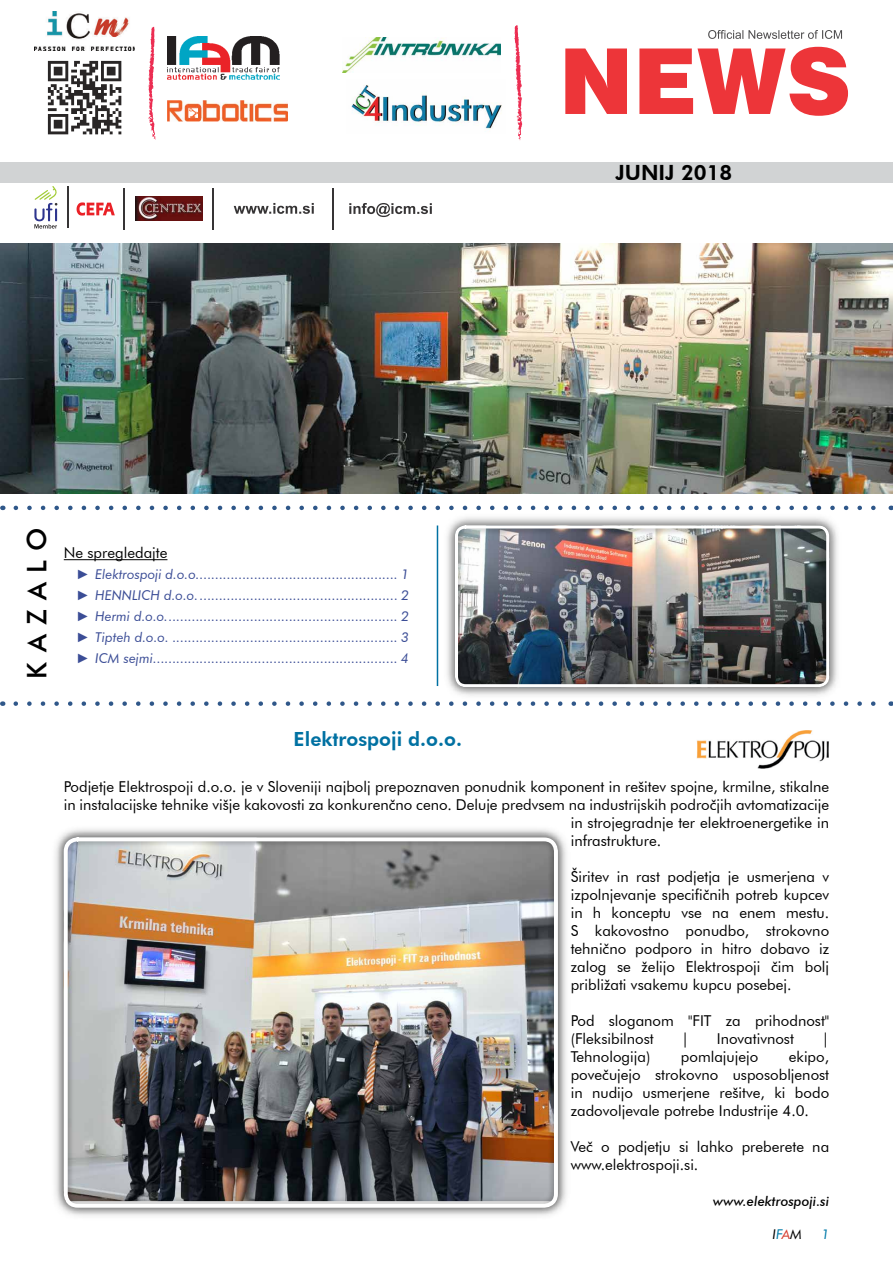
<style>
.page{position:relative;width:893px;height:1263px;background:#fff}
.page>*{position:absolute;margin:0;border:0;box-sizing:border-box;transform-origin:0 0}
.t1{font:500 27px "Futura BT";color:#000}
.t2{font:800 21px "Futura BT";color:#000}
.t3{font:800 19.5px "Futura BT";color:#0071a2}
.t4{font:15px/18px "Futura BT";color:#000;text-align:justify}
.t5{font:italic 13.5px/21px "Futura BT";color:#3b4d96;text-align:justify}
.t6{font:italic 500 13.5px "Futura BT";color:#000}
.t7{font:italic 13.5px "Futura BT";color:#000}
.t8{font:italic 13.5px "Futura BT";color:#007aa9}
.s1{font-family:"Arial Narrow";font-weight:700}
.s2{color:#007aa9}
.s3{color:#d54134}
</style>
<div class="page">
<div style="left:0;top:162px;width:893px;height:21px;background:#d1d3d4"></div>
<img style="left:135px;top:196px;width:68px;height:25px">
<img style="left:47px;top:60px;width:75px;height:75px">
<svg style="left:565px;top:47px;width:283px;height:69px"></svg>
<svg style="left:708px;top:30px;width:134px;height:9px"></svg>
<hr style="left:68px;top:187px;width:1px;height:41px;background:#363435">
<hr style="left:124px;top:189px;width:1px;height:41px;background:#363435">
<svg style="left:34px;top:186px;width:24px;height:43px"></svg>
<svg style="left:77px;top:202px;width:38px;height:14px"></svg>
<hr style="left:212px;top:188px;width:1px;height:41px;background:#363435">
<svg style="left:234px;top:203px;width:80px;height:11px"></svg>
<hr style="left:332px;top:188px;width:2px;height:41px;background:#363435">
<svg style="left:349px;top:203px;width:83px;height:14px"></svg>
<img style="left:34px;top:11px;width:101px;height:40px">
<svg style="left:514px;top:25px;width:9px;height:115px"></svg>
<svg style="left:148px;top:26px;width:8px;height:114px"></svg>
<img style="left:168px;top:36px;width:111px;height:43px">
<img style="left:342px;top:37px;width:158px;height:35px">
<img style="left:167px;top:121px;width:121px;height:1px">
<img style="left:167px;top:100px;width:121px;height:21px">
<svg style="left:190px;top:109px;width:7px;height:9px"></svg>
<img style="left:351px;top:85px;width:151px;height:45px">
<img style="left:0;top:244px;width:893px;height:249px">
<svg style="left:16px;top:701px;width:860px;height:5px"></svg>
<img style="left:696px;top:731px;width:133px;height:38px">
<div style="left:56px;top:830px;width:509px;height:385px;background:#000;opacity:.6"></div>
<div style="left:64px;top:837px;width:494px;height:371px;border:4px solid #fff;border-radius:12px"></div>
<hr style="left:437px;top:525px;width:1px;height:161px;background:#0071a2">
<hr style="left:64px;top:559px;width:103px;height:1px;background:#000">
<svg style="left:16px;top:506px;width:860px;height:4px"></svg>
<div style="left:440px;top:510px;width:404px;height:192px;background:#fdfdfd"></div>
<div style="left:447px;top:518px;width:390px;height:177px;background:#000;opacity:.6"></div>
<div style="left:455px;top:525px;width:374px;height:162px;border:3px solid #fff;border-radius:9px"></div>
<h2 class="t2" style="left:615px;top:160px;width:119px">junij 2018</h2>
<h1 class="t1" style="left:21px;top:678px;width:152px;rotate:-90deg">KAZALO</h1>
<p class="t4" style="left:64px;top:544px;width:105px">Ne spregledajte</p>
<p class="t5" style="left:78px;top:564px;width:332px"><span class="s1">►</span> Elektrospoji d.o.o.................................................... 1 <span class="s1">►</span> HENNLICH d.o.o.................................................... 2 <span class="s1">►</span> Hermi d.o.o............................................................ 2 <span class="s1">►</span> Tipteh d.o.o. .......................................................... 3 <span class="s1">►</span> ICM sejmi............................................................... 4</p>
<h3 class="t3" style="left:294px;top:727px;width:170px">Elektrospoji d.o.o.</h3>
<p class="t4" style="left:64px;top:778px;width:767px">Podjetje Elektrospoji d.o.o. je v Sloveniji najbolj prepoznaven ponudnik komponent in rešitev spojne, krmilne, stikalne</p>
<p class="t4" style="left:64px;top:796px;width:767px">in instalacijske tehnike višje kakovosti za konkurenčno ceno. Deluje predvsem na industrijskih področjih avtomatizacije</p>
<p class="t4" style="left:571px;top:814px;width:260px">in strojegradnje ter elektroenergetike in</p>
<p class="t4" style="left:571px;top:832px;width:92px">infrastrukture.</p>
<p class="t4" style="left:571px;top:868px;width:260px">Širitev in rast podjetja je usmerjena v izpolnjevanje specifičnih potreb kupcev in h konceptu vse na enem mestu.<br>S kakovostno ponudbo, strokovno tehnično podporo in hitro dobavo iz zalog se želijo Elektrospoji čim bolj približati vsakemu kupcu posebej.</p>
<p class="t4" style="left:571px;top:1012px;width:260px">Pod sloganom "FIT za prihodnost" (Fleksibilnost</p>
<p class="t4" style="left:682px;top:1030px;width:9px">|</p>
<p class="t4" style="left:717px;top:1030px;width:79px">Inovativnost</p>
<p class="t4" style="left:822px;top:1030px;width:9px">|</p>
<p class="t4" style="left:571px;top:1048px;width:260px;text-indent:218px">ekipo, povečujejo strokovno usposobljenost in nudijo usmerjene rešitve, ki bodo zadovoljevale potrebe Industrije 4.0.</p>
<p class="t4" style="left:571px;top:1138px;width:260px">Več o podjetju si lahko preberete na www.elektrospoji.si.</p>
<p class="t6" style="left:713px;top:1193px;width:117px">www.elektrospoji.si</p>
<p class="t4" style="left:571px;top:1048px;width:81px">Tehnologija)</p>
<p class="t4" style="left:681px;top:1048px;width:79px">pomlajujejo</p>
<p class="t7" style="left:772px;top:1226px;width:31px">I<span class="s2">F</span><span class="s3">A</span>M</p>
<p class="t8" style="left:821px;top:1226px;width:9px">1</p>
</div>
